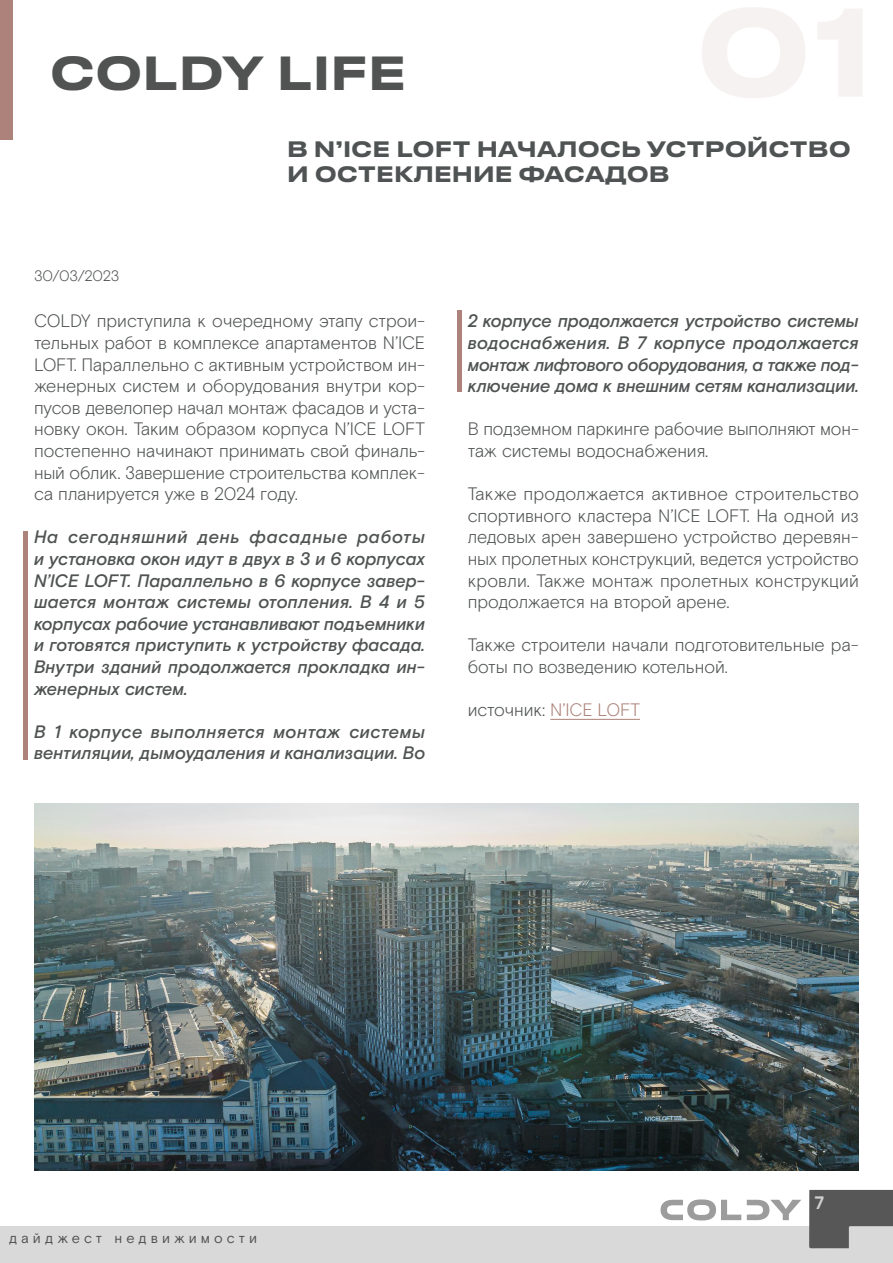
<style>
.page{position:relative;width:893px;height:1263px;background:#fff}
.page>*{position:absolute;margin:0;border:0;box-sizing:border-box;transform-origin:0 0}
.t1{font:500 45px "Druk Text Wide Cy";color:#515252}
.t2{font:500 21px/25.2px "Druk Text Wide Cy";color:#505353}
.t3{font:300 18px/21.6px "Basis Grotesque Pro";letter-spacing:-.01em;color:#505353;text-align:justify}
.t4{font:italic 500 18px/21.6px "Basis Grotesque Pro";letter-spacing:-.005em;color:#505353;text-align:justify}
.t5{font:700 18px "Basis Grotesque Pro";color:#d1d1d1}
.t6{font:300 15px "Basis Grotesque Pro";letter-spacing:-.025em;color:#505353}
.t7{font:14.25px "Basis Grotesque Pro";letter-spacing:.28em;color:#515252}
.s1{color:#ad827a}
</style>
<div class="page">
<div style="left:0;top:1226px;width:893px;height:37px;background:#d9d9d9"></div>
<svg style="left:660px;top:1199px;width:81px;height:21px"></svg>
<svg style="left:747px;top:1200px;width:54px;height:20px"></svg>
<svg style="left:809px;top:1190px;width:84px;height:58px"></svg>
<div style="left:0;top:0;width:13px;height:139px;background:#ad827a"></div>
<hr style="left:550px;top:719px;width:90px;height:1px;background:#ad827a">
<div style="left:457px;top:310px;width:5px;height:82px;background:#ad827a"></div>
<hr style="left:24px;top:531px;width:4px;height:228px;background:#ad827a">
<img style="left:34px;top:804px;width:825px;height:366px">
<h1 class="t1" style="left:50px;top:34px;width:358px">COLDY LIFE</h1>
<p class="t2" style="left:287px;top:134px;width:565px">В N’ICE LOFT НАЧАЛОСЬ УСТРОЙСТВО<br>И ОСТЕКЛЕНИЕ ФАСАДОВ</p>
<p class="t6" style="left:34px;top:267px;width:87px">30/03/2023</p>
<p class="t3" style="left:34px;top:310px;width:393px">COLDY приступила к очередному этапу строи&shy;тельных работ в комплексе апартаментов N’ICE LOFT. Параллельно с активным устройством ин&shy;женерных систем и оборудования внутри кор&shy;пусов девелопер начал монтаж фасадов и уста&shy;новку окон. Таким образом корпуса N’ICE LOFT постепенно начинают принимать свой финаль&shy;ный облик. Завершение строительства комплек&shy;са планируется уже в 2024 году.</p>
<p class="t4" style="left:34px;top:527px;width:393px">На сегодняшний день фасадные работы и установка окон идут в двух в 3 и 6 корпусах N’ICE LOFT. Параллельно в 6 корпусе завер&shy;шается монтаж системы отопления. В 4 и 5 корпусах рабочие устанавливают подъемники и готовятся приступить к устройству фасада.<br>Внутри зданий продолжается прокладка ин&shy;женерных систем.</p>
<p class="t4" style="left:34px;top:721px;width:393px">В 1 корпусе выполняется монтаж системы вентиляции, дымоудаления и канализации. Во</p>
<p class="t4" style="left:468px;top:311px;width:393px">2 корпусе продолжается устройство системы водоснабжения. В 7 корпусе продолжается монтаж лифтового оборудования, а также под&shy;ключение дома к внешним сетям канализации.</p>
<p class="t3" style="left:468px;top:418px;width:393px">В подземном паркинге рабочие выполняют мон&shy;таж системы водоснабжения.</p>
<p class="t3" style="left:468px;top:483px;width:393px">Также продолжается активное строительство спортивного кластера N’ICE LOFT. На одной из ледовых арен завершено устройство деревян&shy;ных пролетных конструкций, ведется устройство кровли. Также монтаж пролетных конструкций продолжается на второй арене.</p>
<p class="t3" style="left:468px;top:634px;width:393px">Также строители начали подготовительные ра&shy;боты по возведению котельной.</p>
<p class="t3" style="left:468px;top:699px;width:174px">источник: <span class="s1">N’ICE LOFT</span></p>
<p class="t7" style="left:9px;top:1230px;width:250px">дайджест недвижимости</p>
<p class="t5" style="left:814px;top:1192px;width:11px">7</p>
</div>
